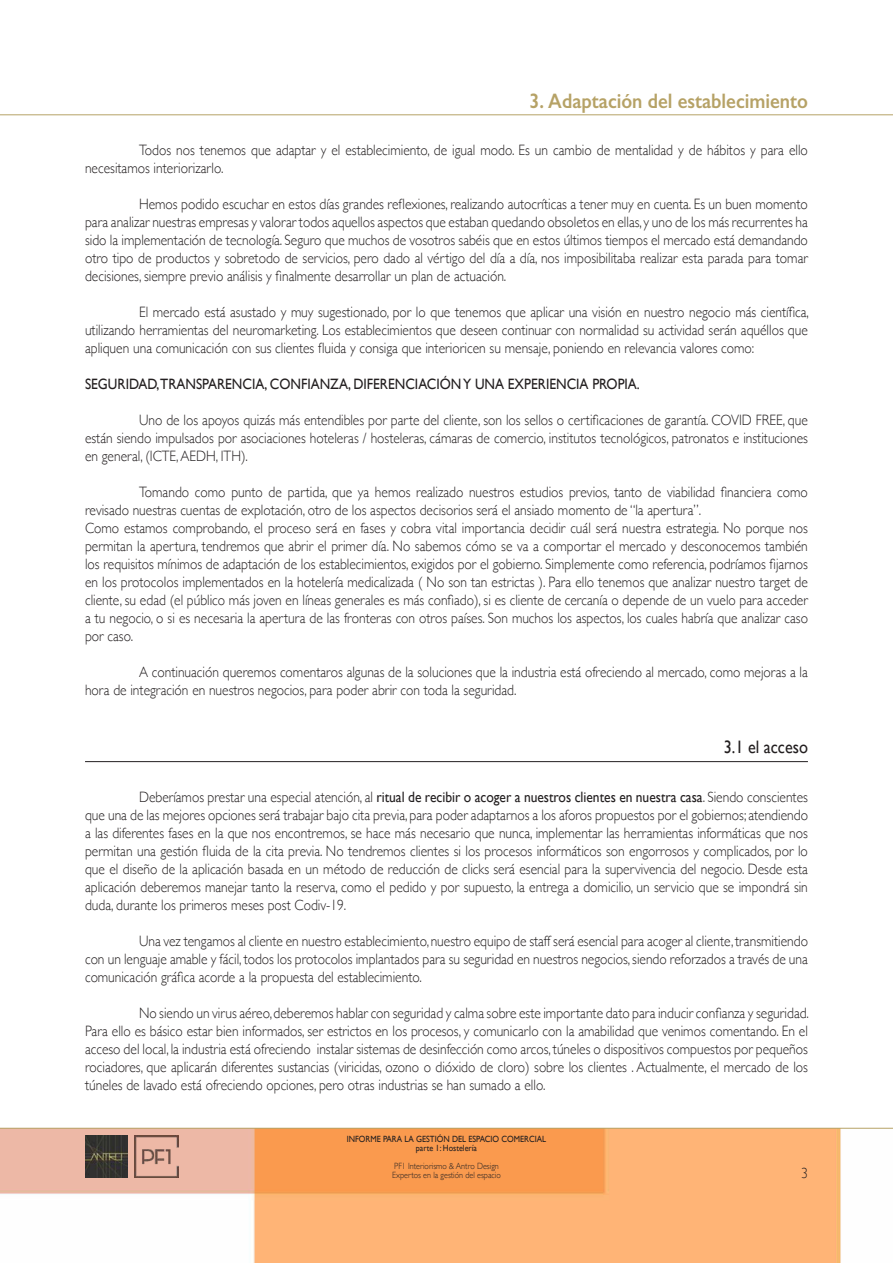
<style>
.page{position:relative;width:893px;height:1263px;background:#fff}
.page>*{position:absolute;margin:0;border:0;box-sizing:border-box;transform-origin:0 0}
.TITULO{font:600 21px "Gill Sans";color:#b6a266;scale:.9 1}
.título_1{font:18px "Gill Sans";color:#231f20;scale:.9 1}
.t1{font:300 15px/18px "Gill Sans";color:#231f20;text-align:justify;scale:.9 1}
.t2{font:15px "Gill Sans";color:#231f20;scale:.9 1}
.t3{font:9px/9px "Gill Sans";color:#231f20;text-align:center;scale:.9 1}
.t4{font:300 9px/9px "Gill Sans";color:#231f20;scale:.9 1}
.s1{font-weight:400}
</style>
<div class="page">
<img style="left:0;top:1129px;width:841px;height:134px">
<img style="left:135px;top:1135px;width:43px;height:43px">
<hr style="left:0;top:1128px;width:893px;height:1px;background:#b6a266">
<img style="left:85px;top:1135px;width:43px;height:43px">
<hr style="left:0;top:114px;width:893px;height:1px;background:#b6a266">
<hr style="left:85px;top:761px;width:723px;height:1px;background:#231f20">
<p class="TITULO" style="left:530px;top:88px;width:311px">3. Adaptación del establecimiento</p>
<p class="t1" style="left:85px;top:140px;width:805px;text-indent:54px">Todos nos tenemos que adaptar y el establecimiento, de igual modo. Es un cambio de mentalidad y de hábitos y para ello necesitamos interiorizarlo.</p>
<p class="t1" style="left:85px;top:194px;width:805px;text-indent:54px">Hemos podido escuchar en estos días grandes reflexiones, realizando autocríticas a tener muy en cuenta. Es un buen momento para analizar nuestras empresas y valorar todos aquellos aspectos que estaban quedando obsoletos en ellas, y uno de los más recurrentes ha sido la implementación de tecnología. Seguro que muchos de vosotros sabéis que en estos últimos tiempos el mercado está demandando otro tipo de productos y sobretodo de servicios, pero dado al vértigo del día a día, nos imposibilitaba realizar esta parada para tomar decisiones, siempre previo análisis y finalmente desarrollar un plan de actuación.</p>
<p class="t1" style="left:85px;top:302px;width:806px;text-indent:54px">El mercado está asustado y muy sugestionado, por lo que tenemos que aplicar una visión en nuestro negocio más científica, utilizando herramientas del neuromarketing. Los establecimientos que deseen continuar con normalidad su actividad serán aquéllos que apliquen una comunicación con sus clientes fluida y consiga que interioricen su mensaje, poniendo en relevancia valores como:</p>
<p class="t2" style="left:85px;top:375px;width:618px">SEGURIDAD,TRANSPARENCIA, CONFIANZA, DIFERENCIACIÓN Y UNA EXPERIENCIA PROPIA.</p>
<p class="t1" style="left:85px;top:410px;width:805px;text-indent:54px">Uno de los apoyos quizás más entendibles por parte del cliente, son los sellos o certificaciones de garantía. COVID FREE, que están siendo impulsados por asociaciones hoteleras / hosteleras, cámaras de comercio, institutos tecnológicos, patronatos e instituciones en general, (ICTE, AEDH, ITH).</p>
<p class="t1" style="left:85px;top:482px;width:805px;text-indent:54px">Tomando como punto de partida, que ya hemos realizado nuestros estudios previos, tanto de viabilidad financiera como revisado nuestras cuentas de explotación, otro de los aspectos decisorios será el ansiado momento de “la apertura”.</p>
<p class="t1" style="left:85px;top:518px;width:805px">Como estamos comprobando, el proceso será en fases y cobra vital importancia decidir cuál será nuestra estrategia. No porque nos permitan la apertura, tendremos que abrir el primer día. No sabemos cómo se va a comportar el mercado y desconocemos también los requisitos mínimos de adaptación de los establecimientos, exigidos por el gobierno. Simplemente como referencia, podríamos fijarnos en los protocolos implementados en la hotelería medicalizada ( No son tan estrictas ). Para ello tenemos que analizar nuestro target de cliente, su edad (el público más joven en líneas generales es más confiado), si es cliente de cercanía o depende de un vuelo para acceder a tu negocio, o si es necesaria la apertura de las fronteras con otros países. Son muchos los aspectos, los cuales habría que analizar caso por caso.</p>
<p class="t1" style="left:85px;top:662px;width:805px;text-indent:54px">A continuación queremos comentaros algunas de la soluciones que la industria está ofreciendo al mercado, como mejoras a la hora de integración en nuestros negocios, para poder abrir con toda la seguridad.</p>
<p class="título_1" style="left:724px;top:736px;width:95px">3.1 el acceso</p>
<p class="t1" style="left:85px;top:787px;width:805px;text-indent:54px">Deberíamos prestar una especial atención, al <span class="s1">ritual de recibir o acoger a nuestros clientes en nuestra casa</span>. Siendo conscientes que una de las mejores opciones será trabajar bajo cita previa, para poder adaptarnos a los aforos propuestos por el gobiernos; atendiendo a las diferentes fases en la que nos encontremos, se hace más necesario que nunca, implementar las herramientas informáticas que nos permitan una gestión fluida de la cita previa. No tendremos clientes si los procesos informáticos son engorrosos y complicados, por lo que el diseño de la aplicación basada en un método de reducción de clicks será esencial para la supervivencia del negocio. Desde esta aplicación deberemos manejar tanto la reserva, como el pedido y por supuesto, la entrega a domicilio, un servicio que se impondrá sin duda, durante los primeros meses post Codiv-19.</p>
<p class="t1" style="left:85px;top:931px;width:805px;text-indent:54px">Una vez tengamos al cliente en nuestro establecimiento, nuestro equipo de staff será esencial para acoger al cliente, transmitiendo con un lenguaje amable y fácil, todos los protocolos implantados para su seguridad en nuestros negocios, siendo reforzados a través de una comunicación gráfica acorde a la propuesta del establecimiento.</p>
<p class="t1" style="left:85px;top:1003px;width:806px;text-indent:54px">No siendo un virus aéreo, deberemos hablar con seguridad y calma sobre este importante dato para inducir confianza y seguridad.<br>Para ello es básico estar bien informados, ser estrictos en los procesos, y comunicarlo con la amabilidad que venimos comentando. En el acceso del local, la industria está ofreciendo instalar sistemas de desinfección como arcos, túneles o dispositivos compuestos por pequeños rociadores, que aplicarán diferentes sustancias (viricidas, ozono o dióxido de cloro) sobre los clientes . Actualmente, el mercado de los túneles de lavado está ofreciendo opciones, pero otras industrias se han sumado a ello.</p>
<p class="t3" style="left:347px;top:1134px;width:223px">INFORME PARA LA GESTIÓN DEL ESPACIO COMERCIAL parte 1: Hostelería</p>
<p class="t4" style="left:392px;top:1161px;width:122px">PF1 Interiorismo &amp; Antro Design<br>Expertos en la gestión del espacio</p>
<p class="t1" style="left:801px;top:1163px;width:9px">3</p>
</div>
